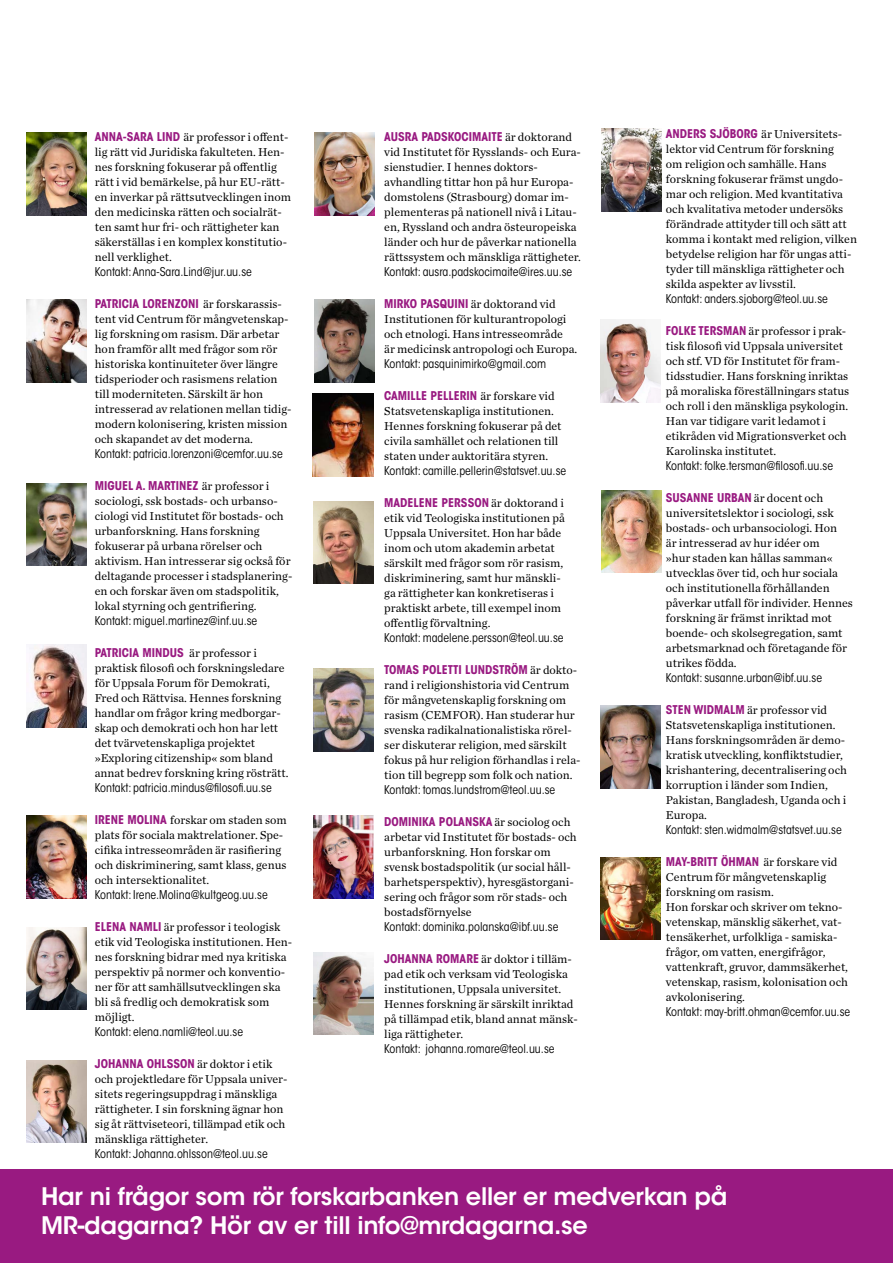
<style>
.page{position:relative;width:893px;height:1263px;background:#fff}
.page>*{position:absolute;margin:0;border:0;box-sizing:border-box;transform-origin:0 0}
.t1{font:600 24px/28.8px "ITC Avant Garde Std";letter-spacing:-.01em;color:#fff}
.t2{font:12px/15px "Chronicle Text G1";color:#000}
.t3{font:condensed 12px "ITC Avant Garde Std";color:#000}
.t4{font:700 condensed 12px "ITC Avant Garde Std";color:#991a81}
.s1{font-family:"ITC Avant Garde Std";font-weight:700;font-stretch:condensed;color:#991a81}
.s2{font-family:"Chronicle Text G1";font-weight:400;font-stretch:normal;color:#000}
</style>
<div class="page">
<img style="left:600px;top:857px;width:61px;height:82px">
<img style="left:600px;top:706px;width:61px;height:82px">
<img style="left:313px;top:669px;width:61px;height:82px">
<img style="left:313px;top:501px;width:61px;height:83px">
<div style="left:0;top:1170px;width:893px;height:93px;background:#991a81"></div>
<img style="left:600px;top:320px;width:61px;height:82px">
<img style="left:314px;top:133px;width:60px;height:82px">
<img style="left:314px;top:300px;width:60px;height:82px">
<img style="left:313px;top:394px;width:60px;height:82px">
<img style="left:27px;top:1060px;width:60px;height:82px">
<img style="left:27px;top:927px;width:60px;height:82px">
<img style="left:27px;top:645px;width:60px;height:82px">
<img style="left:313px;top:952px;width:61px;height:83px">
<img style="left:313px;top:816px;width:61px;height:82px">
<img style="left:602px;top:129px;width:60px;height:82px">
<img style="left:602px;top:490px;width:60px;height:83px">
<img style="left:27px;top:483px;width:60px;height:83px">
<img style="left:27px;top:300px;width:60px;height:82px">
<img style="left:27px;top:133px;width:60px;height:82px">
<img style="left:27px;top:816px;width:60px;height:82px">
<p class="t2" style="left:95px;top:129px;width:198px"><span class="s1">ANNA-SARA LIND</span> är professor i offent&shy;lig rätt vid Juridiska fakulteten. Hen&shy;nes forskning fokuserar på offentlig rätt i vid bemärkelse, på hur EU-rätt&shy;en inverkar på rättsutvecklingen inom den medicinska rätten och socialrät&shy;ten samt hur fri- och rättigheter kan säkerställas i en komplex konstitutio&shy;nell verklighet.</p>
<p class="t3" style="left:95px;top:265px;width:159px">Kontakt: Anna-Sara.Lind@jur.uu.se</p>
<p class="t4" style="left:95px;top:296px;width:189px">PATRICIA LORENZONI <span class="s2">är forskarassis-</span></p>
<p class="t2" style="left:95px;top:311px;width:198px">tent vid Centrum för mångvetenskap&shy;lig forskning om rasism. Där arbetar hon framför allt med frågor som rör historiska kontinuiteter över längre tidsperioder och rasismens relation till moderniteten. Särskilt är hon intresserad av relationen mellan tidig&shy;modern kolonisering, kristen mission och skapandet av det moderna.</p>
<p class="t3" style="left:95px;top:447px;width:189px">Kontakt: patricia.lorenzoni@cemfor.uu.se</p>
<p class="t4" style="left:95px;top:478px;width:176px">MIGUEL A. MARTINEZ <span class="s2">är professor i</span></p>
<p class="t2" style="left:95px;top:493px;width:199px">sociologi, ssk bostads- och urbanso&shy;ciologi vid Institutet för bostads- och urbanforskning. Hans forskning fokuserar på urbana rörelser och aktivism. Han intresserar sig också för deltagande processer i stadsplanering&shy;en och forskar även om stadspolitik, lokal styrning och gentrifiering.</p>
<p class="t3" style="left:95px;top:614px;width:164px">Kontakt: miguel.martinez@inf.uu.se</p>
<p class="t4" style="left:95px;top:645px;width:164px">PATRICIA MINDUS <span class="s2">är professor i</span></p>
<p class="t2" style="left:95px;top:660px;width:195px">praktisk filosofi och forskningsledare för Uppsala Forum för Demokrati, Fred och Rättvisa. Hennes forskning handlar om frågor kring medborgar&shy;skap och demokrati och hon har lett det tvärvetenskapliga projektet »Exploring citizenship« som bland annat bedrev forskning kring rösträtt.</p>
<p class="t3" style="left:95px;top:781px;width:178px">Kontakt: patricia.mindus@filosofi.uu.se</p>
<p class="t2" style="left:95px;top:812px;width:193px"><span class="s1">IRENE MOLINA</span> forskar om staden som plats för sociala maktrelationer. Spe&shy;cifika intresseområden är rasifiering och diskriminering, samt klass, genus och intersektionalitet.</p>
<p class="t3" style="left:95px;top:888px;width:175px">Kontakt: Irene.Molina@kultgeog.uu.se</p>
<p class="t2" style="left:95px;top:919px;width:199px"><span class="s1">ELENA NAMLI</span> är professor i teologisk etik vid Teologiska institutionen. Hen&shy;nes forskning bidrar med nya kritiska perspektiv på normer och konventio&shy;ner för att samhällsutvecklingen ska bli så fredlig och demokratisk som möjligt.</p>
<p class="t3" style="left:95px;top:1025px;width:150px">Kontakt: elena.namli@teol.uu.se</p>
<p class="t4" style="left:95px;top:1056px;width:179px">JOHANNA OHLSSON <span class="s2">är doktor i etik</span></p>
<p class="t2" style="left:95px;top:1071px;width:194px">och projektledare för Uppsala univer&shy;sitets regeringsuppdrag i mänskliga rättigheter. I sin forskning ägnar hon sig åt rättviseteori, tillämpad etik och mänskliga rättigheter.</p>
<p class="t3" style="left:95px;top:1147px;width:175px">Kontakt: Johanna.ohlsson@teol.uu.se</p>
<p class="t4" style="left:384px;top:129px;width:189px">AUSRA PADSKOCIMAITE <span class="s2">är doktorand</span></p>
<p class="t2" style="left:384px;top:143px;width:198px">vid Institutet för Rysslands- och Eura&shy;sienstudier. I hennes doktors&shy;avhandling tittar hon på hur Europa&shy;domstolens (Strasbourg) domar im&shy;plementeras på nationell nivå i Litau&shy;en, Ryssland och andra östeuropeiska länder och hur de påverkar nationella rättssystem och mänskliga rättigheter.</p>
<p class="t3" style="left:384px;top:264px;width:190px">Kontakt: ausra.padskocimaite@ires.uu.se</p>
<p class="t2" style="left:384px;top:295px;width:195px"><span class="s1">MIRKO PASQUINI</span> är doktorand vid Institutionen för kulturantropologi och etnologi. Hans intresseområde<br>är medicinsk antropologi och Europa.</p>
<p class="t3" style="left:384px;top:356px;width:163px">Kontakt: pasquinimirko@gmail.com</p>
<p class="t4" style="left:384px;top:388px;width:172px">CAMILLE PELLERIN <span class="s2">är forskare vid</span></p>
<p class="t2" style="left:384px;top:402px;width:179px">Statsvetenskapliga institutionen.<br>Hennes forskning fokuserar på det civila samhället och relationen till staten under auktoritära styren.</p>
<p class="t3" style="left:384px;top:463px;width:183px">Kontakt: camille.pellerin@statsvet.uu.se</p>
<p class="t4" style="left:384px;top:495px;width:181px">MADELENE PERSSON <span class="s2">är doktorand i</span></p>
<p class="t2" style="left:384px;top:509px;width:182px">etik vid Teologiska institutionen på Uppsala Universitet. Hon har både inom och utom akademin arbetat särskilt med frågor som rör rasism, diskriminering, samt hur mänskli&shy;ga rättigheter kan konkretiseras i praktiskt arbete, till exempel inom offentlig förvaltning.</p>
<p class="t3" style="left:384px;top:630px;width:181px">Kontakt: madelene.persson@teol.uu.se</p>
<p class="t4" style="left:384px;top:662px;width:194px">TOMAS POLETTI LUNDSTRÖM <span class="s2">är dokto-</span></p>
<p class="t2" style="left:384px;top:676px;width:198px">rand i religionshistoria vid Centrum för mångvetenskaplig forskning om rasism (CEMFOR). Han studerar hur svenska radikalnationalistiska rörel&shy;ser diskuterar religion, med särskilt fokus på hur religion förhandlas i rela&shy;tion till begrepp som folk och nation.</p>
<p class="t3" style="left:384px;top:782px;width:173px">Kontakt: tomas.lundstrom@teol.uu.se</p>
<p class="t4" style="left:384px;top:814px;width:188px">DOMINIKA POLANSKA <span class="s2">är sociolog och</span></p>
<p class="t2" style="left:384px;top:828px;width:194px">arbetar vid Institutet för bostads- och urbanforskning. Hon forskar om svensk bostadspolitik (ur social håll&shy;barhetsperspektiv), hyresgästorgani&shy;sering och frågor som rör stads- och bostadsförnyelse</p>
<p class="t3" style="left:384px;top:919px;width:176px">Kontakt: dominika.polanska@ibf.uu.se</p>
<p class="t2" style="left:384px;top:950px;width:195px"><span class="s1">JOHANNA ROMARE</span> är doktor i tilläm&shy;pad etik och verksam vid Teologiska institutionen, Uppsala universitet.<br>Hennes forskning är särskilt inriktad på tillämpad etik, bland annat mänsk&shy;liga rättigheter.</p>
<p class="t3" style="left:384px;top:1041px;width:172px">Kontakt: johanna.romare@teol.uu.se</p>
<p class="t2" style="left:666px;top:125px;width:193px"><span class="s1">ANDERS SJÖBORG</span> är Universitets&shy;lektor vid Centrum för forskning<br>om religion och samhälle. Hans forskning fokuserar främst ungdo&shy;mar och religion. Med kvantitativa och kvalitativa metoder undersöks förändrade attityder till och sätt att komma i kontakt med religion, vilken betydelse religion har för ungas atti&shy;tyder till mänskliga rättigheter och skilda aspekter av livsstil.</p>
<p class="t3" style="left:666px;top:291px;width:163px">Kontakt: anders.sjoborg@teol.uu.se</p>
<p class="t2" style="left:666px;top:322px;width:185px"><span class="s1">FOLKE TERSMAN</span> är professor i prak&shy;tisk filosofi vid Uppsala universitet och stf. VD för Institutet för fram&shy;tidsstudier. Hans forskning inriktas på moraliska föreställningars status och roll i den mänskliga psykologin.<br>Han var tidigare varit ledamot i etikråden vid Migrationsverket och Karolinska institutet.</p>
<p class="t3" style="left:666px;top:458px;width:169px">Kontakt: folke.tersman@filosofi.uu.se</p>
<p class="t4" style="left:666px;top:490px;width:159px">SUSANNE URBAN <span class="s2">är docent och</span></p>
<p class="t2" style="left:666px;top:504px;width:188px">universitetslektor i sociologi, ssk bostads- och urbansociologi. Hon<br>är intresserad av hur idéer om<br>»hur staden kan hållas samman« utvecklas över tid, och hur sociala och institutionella förhållanden påverkar utfall för individer. Hennes forskning är främst inriktad mot boende- och skolsegregation, samt arbetsmarknad och företagande för utrikes födda.</p>
<p class="t3" style="left:666px;top:670px;width:158px">Kontakt: susanne.urban@ibf.uu.se</p>
<p class="t2" style="left:666px;top:701px;width:183px"><span class="s1">STEN WIDMALM</span> är professor vid<br>Statsvetenskapliga institutionen.<br>Hans forskningsområden är demo&shy;kratisk utveckling, konfliktstudier, krishantering, decentralisering och korruption i länder som Indien,<br>Pakistan, Bangladesh, Uganda och i<br>Europa.</p>
<p class="t3" style="left:666px;top:822px;width:177px">Kontakt: sten.widmalm@statsvet.uu.se</p>
<p class="t4" style="left:666px;top:854px;width:173px">MAY-BRITT ÖHMAN <span class="s2">är forskare vid</span></p>
<p class="t2" style="left:666px;top:868px;width:184px">Centrum för mångvetenskaplig forskning om rasism.<br>Hon forskar och skriver om tekno&shy;vetenskap, mänsklig säkerhet, vat&shy;tensäkerhet, urfolkliga - samiska&shy;frågor, om vatten, energifrågor, vattenkraft, gruvor, dammsäkerhet, vetenskap, rasism, kolonisation och avkolonisering.</p>
<p class="t3" style="left:666px;top:1004px;width:186px">Kontakt: may-britt.ohman@cemfor.uu.se</p>
<h1 class="t1" style="left:41px;top:1182px;width:688px">Har ni frågor som rör forskarbanken eller er medverkan på<br>MR-dagarna? Hör av er till info@mrdagarna.se</h1>
</div>
